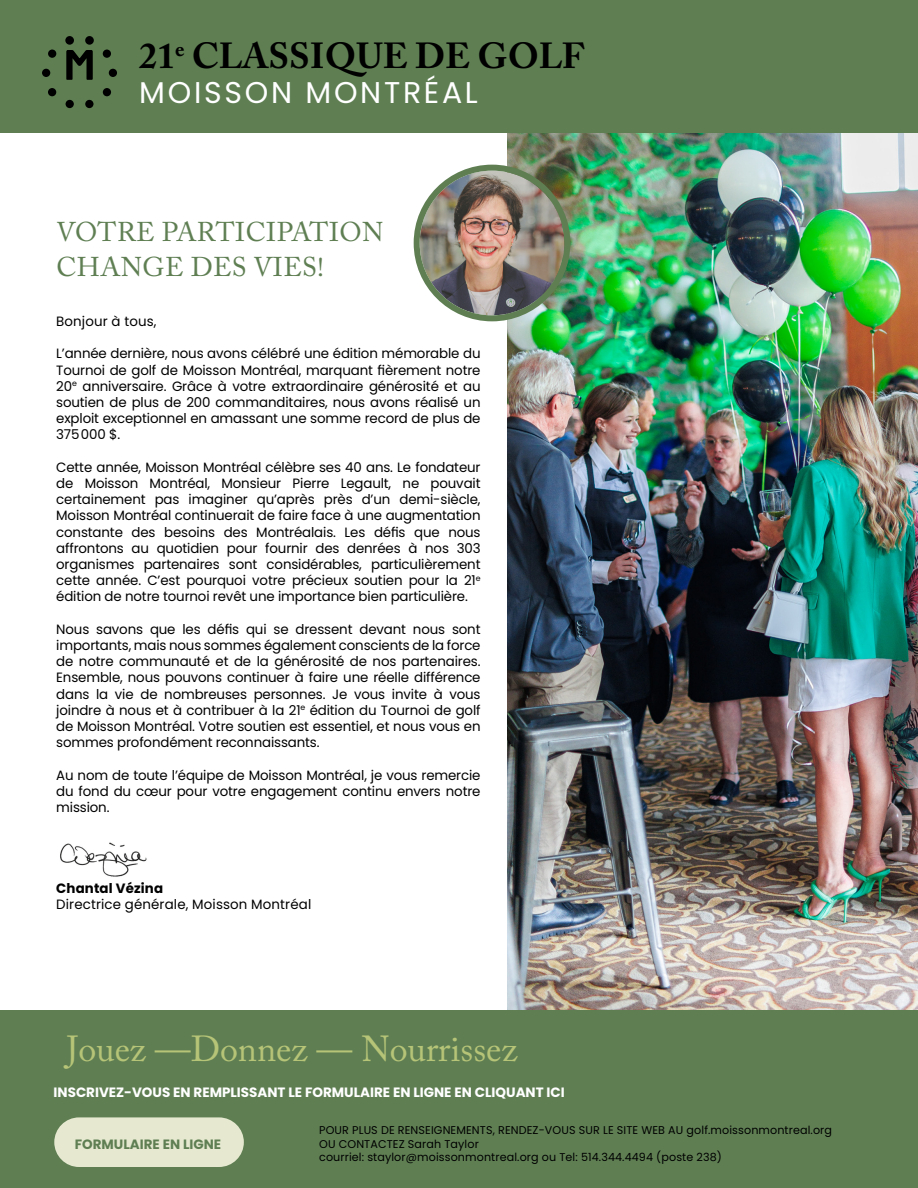
<style>
.page{position:relative;width:918px;height:1188px;background:#fff}
.page>*{position:absolute;margin:0;border:0;box-sizing:border-box;transform-origin:0 0}
.t1{font:36px "Adobe Caslon Pro";color:#b6c477}
.t2{font:700 36px "Adobe Caslon Pro";color:#000}
.t3{font:30px "Poppins";letter-spacing:.09em;color:#fff}
.t4{font:27px/34.2px "Adobe Caslon Pro";letter-spacing:.015em;color:#5f7f53}
.t5{font:13.5px/16.2px "Poppins";letter-spacing:-.01em;color:#000;text-align:justify}
.t6{font:700 13.5px "Poppins";color:#fff}
.t7{font:13.5px "Poppins";letter-spacing:.01em;color:#000}
.t8{font:700 13.5px "Poppins";color:#5f7f53}
.t9{font:700 13.5px "Poppins";letter-spacing:.01em;color:#000}
.t10{font:11.25px/13.5px "Poppins";letter-spacing:.01em;color:#000}
</style>
<div class="page">
<img style="left:507px;top:133px;width:411px;height:878px">
<img style="left:60px;top:842px;width:87px;height:35px">
<div style="left:0;top:0;width:918px;height:133px;background:#5f7f53"></div>
<svg style="left:66px;top:50px;width:27px;height:30px"></svg>
<div style="left:48px;top:50px;width:8px;height:8px;background:#000;border-radius:50%"></div>
<div style="left:65px;top:36px;width:9px;height:9px;background:#000;border-radius:50%"></div>
<div style="left:85px;top:36px;width:9px;height:9px;background:#000;border-radius:50%"></div>
<div style="left:42px;top:69px;width:8px;height:8px;background:#000;border-radius:50%"></div>
<div style="left:48px;top:88px;width:8px;height:8px;background:#000;border-radius:50%"></div>
<div style="left:66px;top:100px;width:8px;height:8px;background:#000;border-radius:50%"></div>
<div style="left:103px;top:50px;width:8px;height:8px;background:#000;border-radius:50%"></div>
<div style="left:109px;top:69px;width:8px;height:8px;background:#000;border-radius:50%"></div>
<div style="left:103px;top:88px;width:8px;height:8px;background:#000;border-radius:50%"></div>
<div style="left:85px;top:100px;width:9px;height:8px;background:#000;border-radius:50%"></div>
<div style="left:0;top:1011px;width:918px;height:177px;background:#5f7f53"></div>
<div style="left:54px;top:1117px;width:190px;height:50px;background:#e6e9d0;border-radius:25px"></div>
<img style="left:420px;top:171px;width:144px;height:144px;border-radius:72px">
<div style="left:414px;top:165px;width:156px;height:156px;border:6px solid #5f7f53;border-radius:50%"></div>
<h1 class="t2" style="left:139px;top:35px;width:447px">21<sup>e</sup> CLASSIQUE DE GOLF</h1>
<h2 class="t3" style="left:139px;top:75px;width:340px">MOISSON MONTRÉAL</h2>
<h3 class="t4" style="left:56px;top:215px;width:329px">VOTRE PARTICIPATION<br>CHANGE DES VIES!</h3>
<p class="t7" style="left:56px;top:314px;width:102px">Bonjour à tous,</p>
<p class="t5" style="left:56px;top:346px;width:426px">L’année dernière, nous avons célébré une édition mémorable du Tournoi de golf de Moisson Montréal, marquant fièrement notre 20<sup>e</sup> anniversaire. Grâce à votre extraordinaire générosité et au soutien de plus de 200 commanditaires, nous avons réalisé un exploit exceptionnel en amassant une somme record de plus de 375000 $.</p>
<p class="t5" style="left:56px;top:459px;width:426px">Cette année, Moisson Montréal célèbre ses 40 ans. Le fondateur de Moisson Montréal, Monsieur Pierre Legault, ne pouvait certainement pas imaginer qu’après près d’un demi-siècle, Moisson Montréal continuerait de faire face à une augmentation constante des besoins des Montréalais. Les défis que nous affrontons au quotidien pour fournir des denrées à nos 303 organismes partenaires sont considérables, particulièrement cette année. C’est pourquoi votre précieux soutien pour la 21<sup>e </sup>édition de notre tournoi revêt une importance bien particulière.</p>
<p class="t5" style="left:56px;top:621px;width:426px">Nous savons que les défis qui se dressent devant nous sont importants, mais nous sommes également conscients de la force de notre communauté et de la générosité de nos partenaires.<br>Ensemble, nous pouvons continuer à faire une réelle différence dans la vie de nombreuses personnes. Je vous invite à vous joindre à nous et à contribuer à la 21<sup>e</sup> édition du Tournoi de golf de Moisson Montréal. Votre soutien est essentiel, et nous vous en sommes profondément reconnaissants.</p>
<p class="t5" style="left:56px;top:767px;width:426px">Au nom de toute l’équipe de Moisson Montréal, je vous remercie du fond du cœur pour votre engagement continu envers notre mission.</p>
<p class="t9" style="left:56px;top:881px;width:108px">Chantal Vézina</p>
<p class="t7" style="left:56px;top:897px;width:257px">Directrice générale, Moisson Montréal</p>
<h1 class="t1" style="left:67px;top:1027px;width:452px">Jouez —Donnez — Nourrissez</h1>
<p class="t6" style="left:54px;top:1084px;width:513px">INSCRIVEZ-VOUS EN REMPLISSANT LE FORMULAIRE EN LIGNE EN CLIQUANT ICI</p>
<p class="t10" style="left:319px;top:1124px;width:514px">POUR PLUS DE RENSEIGNEMENTS, RENDEZ-VOUS SUR LE SITE WEB AU golf.moissonmontreal.org<br>OU CONTACTEZ Sarah Taylor<br>courriel: staylor@moissonmontreal.org ou Tel: 514.344.4494 (poste 238)</p>
<p class="t8" style="left:75px;top:1137px;width:148px">FORMULAIRE EN LIGNE</p>
</div>
